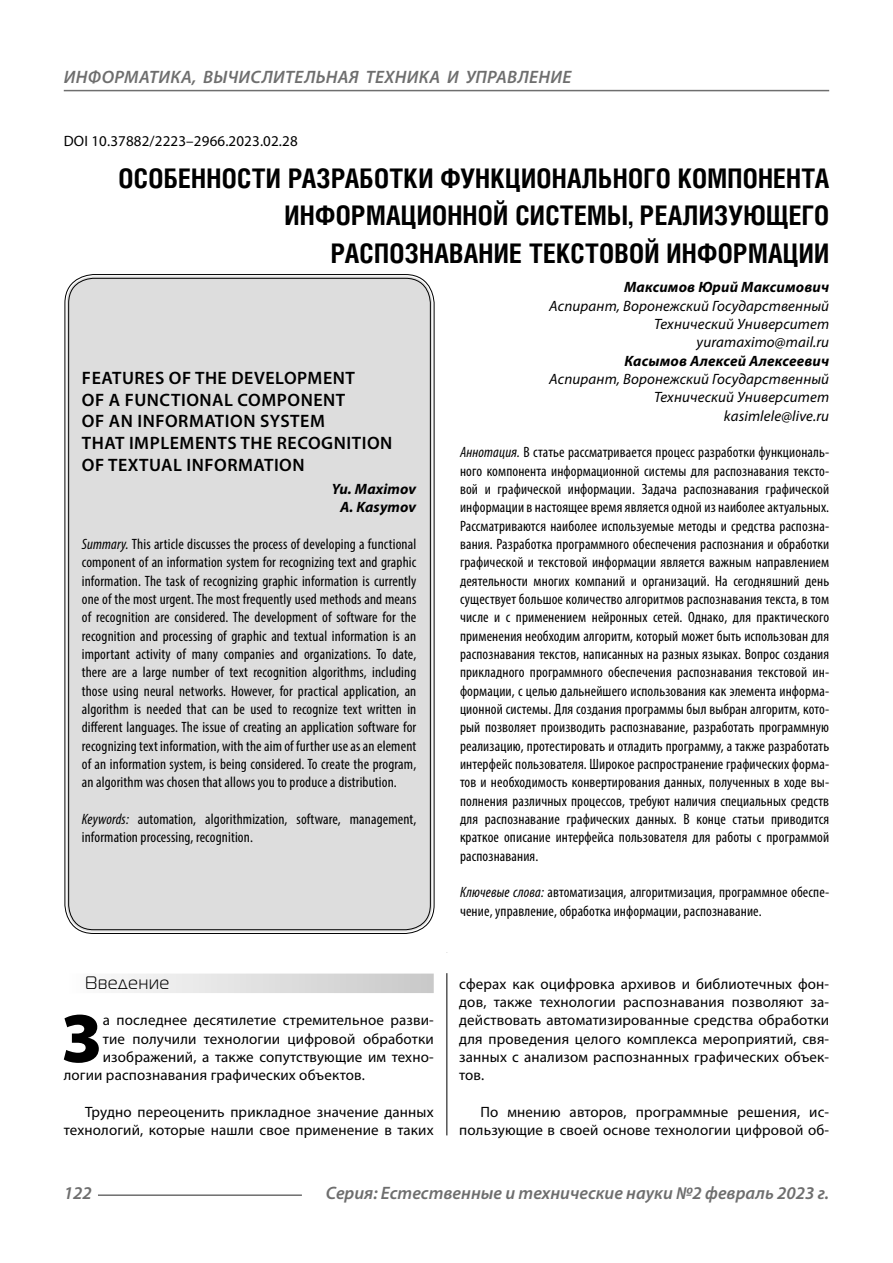
<style>
.page{position:relative;width:893px;height:1263px;background:#fff}
.page>*{position:absolute;margin:0;border:0;box-sizing:border-box;transform-origin:0 0}
.Bukvica{font:900 69.3px "Myriad Pro";color:#000}
.Header{font:700 27px/37.5px "Helios Cond C";letter-spacing:.01em;color:#000;text-align:right}
.Header-eng{font:600 18px/21.6px "Myriad Pro";letter-spacing:.03em;color:#000}
.t1{font:italic 600 18px "Myriad Pro";color:#6e6e6e}
.Subheader{font:18px "Magistral C";letter-spacing:.05em;color:#000}
.Annotation-rus{font:condensed 15px/18.3px "Myriad Pro";letter-spacing:.01em;color:#000;text-align:justify}
.Annotation-eng{font:condensed 15px/18.3px "Myriad Pro";letter-spacing:.01em;color:#000;text-align:justify}
.Normal{font:15px/18.3px "Myriad Pro";letter-spacing:.01em;color:#000;text-align:right}
.Bukvica-2{font:15px "Myriad Pro";letter-spacing:.01em;color:#000}
.Author-doc{font:italic 15px/18.3px "Myriad Pro";letter-spacing:.01em;color:#000;text-align:right}
.Author{font:italic 700 15px "Myriad Pro";letter-spacing:.01em;color:#000}
.Author-email{font:italic 15px "Myriad Pro";letter-spacing:.01em;color:#000}
.DOI{font:15px "Myriad Pro";letter-spacing:.01em;color:#000}
.Author-eng{font:italic 700 15px "Myriad Pro";letter-spacing:.01em;color:#000}
.s1{font-style:italic}
</style>
<div class="page">
<hr style="left:446px;top:952px;width:1px;height:183px;background:#000">
<div style="left:64px;top:973px;width:370px;height:20px;background:linear-gradient(to right,#fdfdfd,#c8c8c8)"></div>
<div style="left:67px;top:276px;width:365px;height:655px;background:#ddd;border-radius:27px"></div>
<hr style="left:98px;top:1194px;width:204px;height:2px;background:#6e6e6e">
<hr style="left:64px;top:90px;width:765px;height:1px;background:#6e6e6e">
<p class="t1" style="left:64px;top:66px;width:25px">Информатика</p>
<p class="t1" style="left:192px;top:66px;width:48px">, вычислител</p>
<p class="t1" style="left:316px;top:66px;width:23px">ьная</p>
<p class="t1" style="left:366px;top:66px;width:12px">техника</p>
<p class="t1" style="left:447px;top:66px;width:31px">и управление</p>
<p class="DOI" style="left:64px;top:132px;width:235px">DOI 10.37882/2223–2966.2023.02.28</p>
<p class="Header" style="left:118px;top:159px;width:712px">ОСОБЕННОСТИ РАЗРАБОТКИ ФУНКЦИОНАЛЬНОГО КОМПОНЕНТА<br>ИНФОРМАЦИОННОЙ СИСТЕМЫ, РЕАЛИЗУЮЩЕГО<br>РАСПОЗНАВАНИЕ ТЕКСТОВОЙ ИНФОРМАЦИИ</p>
<p class="Author" style="left:624px;top:278px;width:207px">Максимов Юрий Максимович</p>
<p class="Author-doc" style="left:549px;top:296px;width:281px">Аспирант, Воронежский Государственный<br>Технический Университет</p>
<p class="Author-email" style="left:697px;top:333px;width:134px">yuramaximo@mail.ru</p>
<p class="Author" style="left:624px;top:351px;width:206px">Касымов Алексей Алексеевич</p>
<p class="Author-doc" style="left:549px;top:370px;width:281px">Аспирант, Воронежский Государственный<br>Технический Университет</p>
<p class="Author-email" style="left:724px;top:406px;width:107px">kasimlele@live.ru</p>
<p class="Annotation-rus" style="left:460px;top:443px;width:371px"><span class="s1">Аннотация.</span> В статье рассматривается процесс разработки функциональ&shy;ного компонента информационной системы для распознавания тексто&shy;вой и графической информации. Задача распознавания графической информации в настоящее время является одной из наиболее актуальных.<br>Рассматриваются наиболее используемые методы и средства распозна&shy;вания. Разработка программного обеспечения распознания и обработки графической и текстовой информации является важным направлением деятельности многих компаний и организаций. На сегодняшний день существует большое количество алгоритмов распознавания текста, в том числе и с применением нейронных сетей. Однако, для практического применения необходим алгоритм, который может быть использован для распознавания текстов, написанных на разных языках. Вопрос создания прикладного программного обеспечения распознавания текстовой ин&shy;формации, с целью дальнейшего использования как элемента информа&shy;ционной системы. Для создания программы был выбран алгоритм, кото&shy;рый позволяет производить распознавание, разработать программную реализацию, протестировать и отладить программу, а также разработать интерфейс пользователя. Широкое распространение графических форма&shy;тов и необходимость конвертирования данных, полученных в ходе вы&shy;полнения различных процессов, требуют наличия специальных средств для распознавание графических данных. В конце статьи приводится краткое описание интерфейса пользователя для работы с программой распознавания.</p>
<p class="Annotation-rus" style="left:460px;top:883px;width:371px"><span class="s1">Ключевые слова:</span> автоматизация, алгоритмизация, программное обеспе&shy;чение, управление, обработка информации, распознавание.</p>
<p class="Header-eng" style="left:82px;top:367px;width:312px">FEATURES OF THE DEVELOPMENT<br>OF A FUNCTIONAL COMPONENT<br>OF AN INFORMATION SYSTEM<br>THAT IMPLEMENTS THE RECOGNITION<br>OF TEXTUAL INFORMATION</p>
<p class="Author-eng" style="left:332px;top:479px;width:86px">Yu. Maximov</p>
<p class="Author-eng" style="left:340px;top:498px;width:78px">A. Kasymov</p>
<p class="Annotation-eng" style="left:82px;top:535px;width:336px"><span class="s1">Summary.</span> This article discusses the process of developing a functional component of an information system for recognizing text and graphic information. The task of recognizing graphic information is currently one of the most urgent. The most frequently used methods and means of recognition are considered. The development of software for the recognition and processing of graphic and textual information is an important activity of many companies and organizations. To date, there are a large number of text recognition algorithms, including those using neural networks. However, for practical application, an algorithm is needed that can be used to recognize text written in different languages. The issue of creating an application software for recognizing text information, with the aim of further use as an element of an information system, is being considered. To create the program, an algorithm was chosen that allows you to produce a distribution.</p>
<p class="Annotation-eng" style="left:82px;top:810px;width:336px"><span class="s1">Keywords:</span> automation, algorithmization, software, management, information processing, recognition.</p>
<p class="Subheader" style="left:85px;top:973px;width:86px">Введение</p>
<p class="Bukvica" style="left:62px;top:992px;width:41px">З</p>
<p class="Bukvica-2" style="left:103px;top:1011px;width:332px">а последнее десятилетие стремительное разви-</p>
<p class="Bukvica-2" style="left:103px;top:1029px;width:332px">тие получили технологии цифровой обработки</p>
<p class="Bukvica-2" style="left:103px;top:1048px;width:332px">изображений, а также сопутствующие им техно-</p>
<p class="Bukvica-2" style="left:64px;top:1066px;width:303px">логии распознавания графических объектов.</p>
<p class="Normal" style="left:64px;top:1103px;width:371px">Трудно переоценить прикладное значение данных технологий, которые нашли свое применение в таких</p>
<p class="Normal" style="left:459px;top:974px;width:371px;text-align:justify">сферах как оцифровка архивов и библиотечных фон&shy;дов, также технологии распознавания позволяют за&shy;действовать автоматизированные средства обработки для проведения целого комплекса мероприятий, свя&shy;занных с анализом распознанных графических объек&shy;тов.</p>
<p class="Normal" style="left:459px;top:1103px;width:371px">По мнению авторов, программные решения, ис&shy;пользующие в своей основе технологии цифровой об-</p>
<p class="t1" style="left:64px;top:1182px;width:30px">122</p>
<p class="t1" style="left:326px;top:1182px;width:505px">Серия: Естественные и технические науки №2 февраль 2023 г.</p>
</div>
